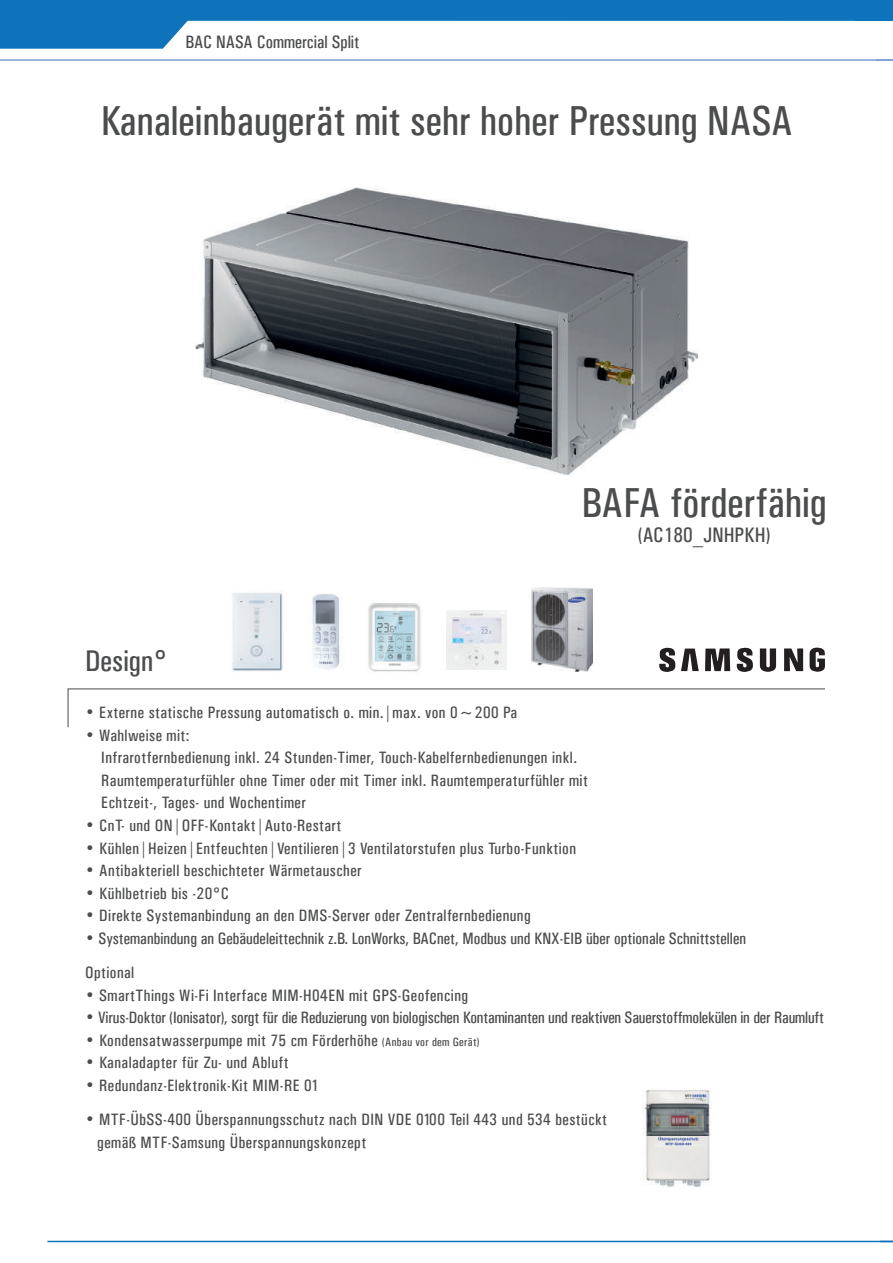
<style>
.page{position:relative;width:893px;height:1263px;background:#fff}
.page>*{position:absolute;margin:0;border:0;box-sizing:border-box;transform-origin:0 0}
.t1{font:42px "Univers Condensed";color:#4b4c4d}
.t2{font:30px "Univers Condensed";color:#4b4c4d}
.t3{font:21px "Univers Condensed";color:#4b4c4d}
.t4{font:18px "Univers Condensed";color:#4b4c4d}
.t5{font:16.5px/22.5px "Univers Condensed";letter-spacing:.025em;color:#4b4c4d}
.t6{font:16.5px "Univers Condensed";letter-spacing:-.01em;color:#4b4c4d}
.t7{font:16.5px/34.5px "Univers Condensed";color:#4b4c4d}
.s1{font-family:"Futura BT";font-weight:300}
.s2{font-size:12px}
</style>
<div class="page">
<svg style="left:0;top:0;width:893px;height:49px"></svg>
<hr style="left:47px;top:1241px;width:846px;height:1px;background:#0e73bb">
<hr style="left:0;top:59px;width:893px;height:2px;background:#7a9dd1">
<svg style="left:67px;top:688px;width:758px;height:40px"></svg>
<svg style="left:737px;top:647px;width:16px;height:25px"></svg>
<svg style="left:705px;top:648px;width:25px;height:23px"></svg>
<svg style="left:809px;top:647px;width:16px;height:25px"></svg>
<svg style="left:784px;top:648px;width:19px;height:23px"></svg>
<svg style="left:759px;top:648px;width:17px;height:24px"></svg>
<svg style="left:659px;top:648px;width:40px;height:24px"></svg>
<img style="left:196px;top:187px;width:501px;height:287px">
<img style="left:643px;top:1090px;width:69px;height:97px">
<img style="left:312px;top:593px;width:28px;height:76px">
<img style="left:232px;top:592px;width:51px;height:79px">
<img style="left:368px;top:603px;width:53px;height:69px">
<img style="left:531px;top:587px;width:62px;height:85px">
<img style="left:447px;top:610px;width:60px;height:59px">
<p class="t4" style="left:185px;top:31px;width:176px">BAC NASA Commercial Split</p>
<h1 class="t1" style="left:100px;top:96px;width:694px">Kanaleinbaugerät mit sehr hoher Pressung NASA</h1>
<h1 class="t1" style="left:581px;top:478px;width:247px">BAFA förderfähig</h1>
<p class="t3" style="left:638px;top:522px;width:134px">(AC180_JNHPKH)</p>
<h2 class="t2" style="left:85px;top:643px;width:84px">Design°</h2>
<p class="t5" style="left:85px;top:702px;width:433px"><span class="s1">•</span> Externe statische Pressung automatisch o. min.|max. von 0~200 Pa</p>
<p class="t5" style="left:101px;top:724px;width:488px;text-indent:-16px"><span class="s1">•</span> Wahlweise mit:<br>Infrarotfernbedienung inkl. 24 Stunden-Timer, Touch-Kabelfernbedienungen inkl.<br>Raumtemperaturfühler ohne Timer oder mit Timer inkl. Raumtemperaturfühler mit Echtzeit-, Tages- und Wochentimer</p>
<p class="t5" style="left:85px;top:814px;width:258px"><span class="s1">•</span> CnT- und ON|OFF-Kontakt|Auto-Restart</p>
<p class="t5" style="left:85px;top:837px;width:492px"><span class="s1">•</span> Kühlen|Heizen|Entfeuchten|Ventilieren|3 Ventilatorstufen plus Turbo-Funktion</p>
<p class="t5" style="left:85px;top:859px;width:278px"><span class="s1">•</span> Antibakteriell beschichteter Wärmetauscher</p>
<p class="t5" style="left:85px;top:882px;width:145px"><span class="s1">•</span> Kühlbetrieb bis -20°C</p>
<p class="t5" style="left:85px;top:904px;width:447px"><span class="s1">•</span> Direkte Systemanbindung an den DMS-Server oder Zentralfernbedienung</p>
<p class="t7" style="left:85px;top:921px;width:663px"><span class="s1">•</span> Systemanbindung an Gebäudeleittechnik z.B. LonWorks, BACnet, Modbus und KNX-EIB über optionale Schnittstellen<br>Optional</p>
<p class="t5" style="left:85px;top:984px;width:385px"><span class="s1">•</span> SmartThings Wi-Fi Interface MIM-H04EN mit GPS-Geofencing</p>
<p class="t6" style="left:85px;top:1008px;width:741px"><span class="s1">•</span> Virus-Doktor (Ionisator), sorgt für die Reduzierung von biologischen Kontaminanten und reaktiven Sauerstoffmolekülen in der Raumluft</p>
<p class="t5" style="left:85px;top:1029px;width:396px"><span class="s1">•</span> Kondensatwasserpumpe mit 75 cm Förderhöhe <span class="s2">(Anbau vor dem Gerät)</span></p>
<p class="t5" style="left:85px;top:1051px;width:205px"><span class="s1">•</span> Kanaladapter für Zu- und Abluft</p>
<p class="t5" style="left:85px;top:1074px;width:235px"><span class="s1">•</span> Redundanz-Elektronik-Kit MIM-RE 01</p>
<p class="t5" style="left:97px;top:1108px;width:511px;text-indent:-12px"><span class="s1">•</span> MTF-ÜbSS-400 Überspannungsschutz nach DIN VDE 0100 Teil 443 und 534 bestückt gemäß MTF-Samsung Überspannungskonzept</p>
</div>
